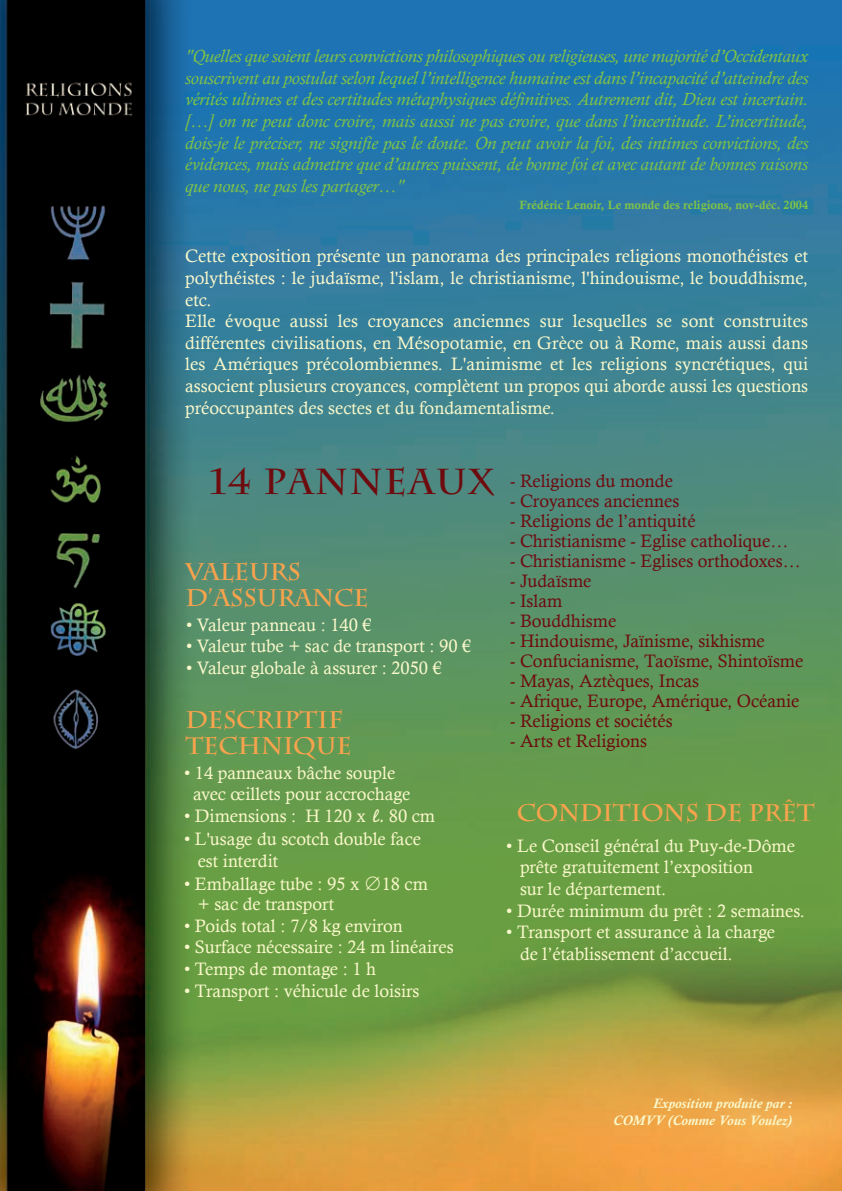
<style>
.page{position:relative;width:842px;height:1191px;background:#fff}
.page>*{position:absolute;margin:0;border:0;box-sizing:border-box;transform-origin:0 0}
.t1{font:700 36px "Charlemagne Std";letter-spacing:.05em;color:#6e0b0f}
.t2{font:700 24px/26px "Charlemagne Std";color:#f9a34d}
.t3{font:18px/21.6px "Calisto";color:#faf8cb}
.t4{font:italic 18px/21.6px "Calisto";color:#80c346;text-align:justify}
.t5{font:18px "Calisto";color:#6e0b0f}
.t6{font:italic 700 14px/16.8px "Calisto";color:#faf8cb;text-align:right}
.t7{font:12px "Calis MT Bol";color:#80c346}
.s1{font-family:"Monoline Script";font-size:19px}
.s2{font-family:"Lucida Sans Unicode"}
</style>
<div class="page">
<img style="left:0;top:0;width:842px;height:1191px">
<p class="t4" style="left:185px;top:46px;width:625px">"Quelles que soient leurs convictions philosophiques ou religieuses, une majorité d’Occidentaux souscrivent au postulat selon lequel l’intelligence humaine est dans l’incapacité d’atteindre des vérités ultimes et des certitudes métaphysiques définitives. Autrement dit, Dieu est incertain. […] on ne peut donc croire, mais aussi ne pas croire, que dans l’incertitude. L’incertitude, dois-je le préciser, ne signifie pas le doute. On peut avoir la foi, des intimes convictions, des évidences, mais admettre que d’autres puissent, de bonne foi et avec autant de bonnes raisons que nous, ne pas les partager…"</p>
<p class="t7" style="left:519px;top:200px;width:290px">Frédéric Lenoir, Le monde des religions, nov-déc. 2004</p>
<p class="t3" style="left:185px;top:245px;width:625px">Cette exposition présente un panorama des principales religions monothéistes et polythéistes : le judaïsme, l'islam, le christianisme, l'hindouisme, le bouddhisme, etc.<br>Elle évoque aussi les croyances anciennes sur lesquelles se sont construites différentes civilisations, en Mésopotamie, en Grèce ou à Rome, mais aussi dans les Amériques précolombiennes. L'animisme et les religions syncrétiques, qui associent plusieurs croyances, complètent un propos qui aborde aussi les questions préoccupantes des sectes et du fondamentalisme.</p>
<h1 class="t1" style="left:210px;top:460px;width:286px">14 PANNEAUX</h1>
<h2 class="t2" style="left:185px;top:559px;width:185px">VALEURS<br>D’ASSURANCE</h2>
<p class="t3" style="left:186px;top:614px;width:187px">• Valeur panneau : 140 €</p>
<p class="t3" style="left:186px;top:635px;width:287px">• Valeur tube + sac de transport : 90 €</p>
<p class="t3" style="left:186px;top:657px;width:257px">• Valeur globale à assurer : 2050 €</p>
<h2 class="t2" style="left:185px;top:707px;width:168px">DESCRIPTIF<br>TECHNIQUE</h2>
<p class="t3" style="left:193px;top:761px;width:219px;text-indent:-9px">• 14 panneaux bâche souple avec œillets pour accrochage</p>
<p class="t3" style="left:184px;top:805px;width:253px">• Dimensions : H 120 x <span class="s1">l.</span> 80 cm</p>
<p class="t3" style="left:198px;top:828px;width:225px;text-indent:-14px">• L'usage du scotch double face est interdit</p>
<p class="t3" style="left:198px;top:873px;width:232px;line-height:20.4px;text-indent:-14px">• Emballage tube : 95 x <span class="s2">∅</span>18 cm + sac de transport</p>
<p class="t3" style="left:184px;top:914px;width:220px">• Poids total : 7/8 kg environ</p>
<p class="t3" style="left:184px;top:936px;width:271px">• Surface nécessaire : 24 m linéaires</p>
<p class="t3" style="left:184px;top:958px;width:194px">• Temps de montage : 1 h</p>
<p class="t3" style="left:184px;top:979px;width:237px">• Transport : véhicule de loisirs</p>
<p class="t5" style="left:510px;top:470px;width:164px">- Religions du monde</p>
<p class="t5" style="left:510px;top:490px;width:171px">- Croyances anciennes</p>
<p class="t5" style="left:510px;top:510px;width:187px">- Religions de l’antiquité</p>
<p class="t5" style="left:510px;top:530px;width:280px">- Christianisme - Eglise catholique…</p>
<p class="t5" style="left:510px;top:550px;width:292px">- Christianisme - Eglises orthodoxes…</p>
<p class="t5" style="left:510px;top:570px;width:83px">- Judaïsme</p>
<p class="t5" style="left:510px;top:590px;width:54px">- Islam</p>
<p class="t5" style="left:510px;top:610px;width:108px">- Bouddhisme</p>
<p class="t5" style="left:510px;top:630px;width:256px">- Hindouisme, Jaïnisme, sikhisme</p>
<p class="t5" style="left:510px;top:650px;width:295px">- Confucianisme, Taoïsme, Shintoïsme</p>
<p class="t5" style="left:510px;top:670px;width:190px">- Mayas, Aztèques, Incas</p>
<p class="t5" style="left:510px;top:690px;width:291px">- Afrique, Europe, Amérique, Océanie</p>
<p class="t5" style="left:510px;top:710px;width:164px">- Religions et sociétés</p>
<p class="t5" style="left:510px;top:730px;width:138px">- Arts et Religions</p>
<h2 class="t2" style="left:517px;top:799px;width:299px">CONDITIONS DE PRÊT</h2>
<p class="t3" style="left:520px;top:834px;width:276px;text-indent:-14px">• Le Conseil général du Puy-de-Dôme prête gratuitement l’exposition<br>sur le département.</p>
<p class="t3" style="left:506px;top:899px;width:300px">• Durée minimum du prêt : 2 semaines.</p>
<p class="t3" style="left:520px;top:921px;width:257px;text-indent:-14px">• Transport et assurance à la charge de l’établissement d’accueil.</p>
<p class="t6" style="left:613px;top:1095px;width:180px">Exposition produite par :<br>COMVV (Comme Vous Voulez)</p>
</div>
